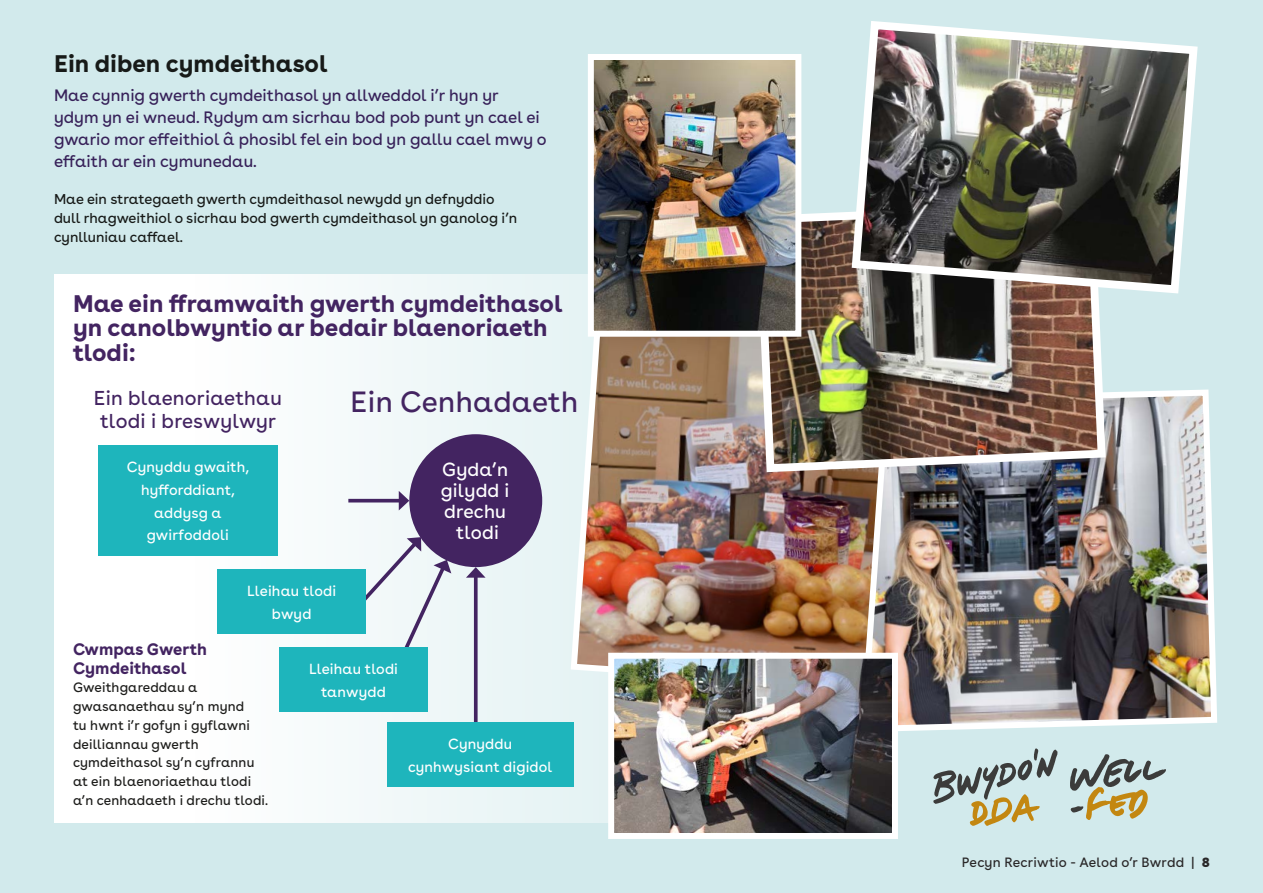
<style>
.page{position:relative;width:1263px;height:893px;background:#d2eaec}
.page>*{position:absolute;margin:0;border:0;box-sizing:border-box;transform-origin:0 0}
.t1{font:29.25px "Buenos Aires";letter-spacing:.01em;color:#432461}
.Altair_heading{font:700 24px/24.8px "Buenos Aires";color:#432461}
.t2{font:700 24px "Buenos Aires";color:#1d1d1b}
.t3{font:20.1px "Buenos Aires";letter-spacing:.01em;color:#432461}
.t4{font:18.9px/21px "Buenos Aires";letter-spacing:.01em;color:#fff;text-align:center}
.t5{font:16.5px/21.8px "Buenos Aires";color:#432461}
.t6{font:700 16.5px/18.8px "Buenos Aires";color:#432461}
.t7{font:14.55px/22.8px "Buenos Aires";letter-spacing:.01em;color:#fff;text-align:center}
.t8{font:14.25px/18.8px "Buenos Aires";color:#1d1d1b}
.t9{font:13.5px/18.8px "Buenos Aires";letter-spacing:.01em;color:#1d1d1b}
.t10{font:13.5px "Buenos Aires";letter-spacing:.015em;color:#292728}
.s1{font-weight:900}
</style>
<div class="page">
<svg style="left:54px;top:274px;width:554px;height:549px;background:#f5fafa"></svg>
<div style="left:409px;top:434px;width:133px;height:133px;background:#432461;border-radius:50%"></div>
<hr style="left:348px;top:499px;width:54px;height:3px;background:#432461">
<svg style="left:399px;top:491px;width:10px;height:19px"></svg>
<svg style="left:357px;top:537px;width:94px;height:118px;background:#dbdde5"></svg>
<svg style="left:474px;top:578px;width:4px;height:144px"></svg>
<svg style="left:466px;top:567px;width:20px;height:11px"></svg>
<div style="left:98px;top:445px;width:179px;height:111px;background:#1eb5bc"></div>
<div style="left:218px;top:569px;width:148px;height:65px;background:#1eb5bc"></div>
<div style="left:279px;top:647px;width:149px;height:65px;background:#1eb5bc"></div>
<div style="left:387px;top:722px;width:186px;height:65px;background:#1eb5bc"></div>
<img style="left:897px;top:389px;width:320px;height:342px">
<img style="left:567px;top:314px;width:330px;height:380px">
<img style="left:615px;top:660px;width:276px;height:172px">
<div style="left:608px;top:653px;width:290px;height:186px;border:6px solid #fff"></div>
<img style="left:751px;top:197px;width:359px;height:279px">
<img style="left:847px;top:21px;width:351px;height:277px">
<img style="left:595px;top:61px;width:199px;height:269px">
<div style="left:588px;top:54px;width:213px;height:283px;border:6px solid #fff"></div>
<svg style="left:1070px;top:754px;width:96px;height:66px"></svg>
<svg style="left:933px;top:748px;width:125px;height:78px"></svg>
<h2 class="t2" style="left:54px;top:43px;width:275px">Ein diben cymdeithasol</h2>
<p class="t5" style="left:54px;top:83px;width:494px">Mae cynnig gwerth cymdeithasol yn allweddol i’r hyn yr ydym yn ei wneud. Rydym am sicrhau bod pob punt yn cael ei gwario mor effeithiol â phosibl fel ein bod yn gallu cael mwy o effaith ar ein cymunedau.</p>
<p class="t8" style="left:54px;top:188px;width:465px">Mae ein strategaeth gwerth cymdeithasol newydd yn defnyddio dull rhagweithiol o sicrhau bod gwerth cymdeithasol yn ganolog i’n cynlluniau caffael.</p>
<p class="Altair_heading" style="left:73px;top:288px;width:491px">Mae ein fframwaith gwerth cymdeithasol yn canolbwyntio ar bedair blaenoriaeth tlodi:</p>
<p class="t3" style="left:94px;top:382px;width:190px">Ein blaenoriaethau</p>
<p class="t1" style="left:351px;top:378px;width:229px">Ein Cenhadaeth</p>
<p class="t3" style="left:100px;top:405px;width:178px">tlodi i breswylwyr</p>
<p class="t4" style="left:441px;top:457px;width:70px">Gyda’n gilydd i drechu tlodi</p>
<p class="t7" style="left:127px;top:454px;width:124px">Cynyddu gwaith, hyfforddiant, addysg a gwirfoddoli</p>
<p class="t7" style="left:247px;top:578px;width:91px">Lleihau tlodi bwyd</p>
<p class="t6" style="left:73px;top:638px;width:135px">Cwmpas Gwerth<br>Cymdeithasol</p>
<p class="t9" style="left:73px;top:677px;width:197px">Gweithgareddau a gwasanaethau sy’n mynd<br>tu hwnt i’r gofyn i gyflawni deilliannau gwerth cymdeithasol sy’n cyfrannu at ein blaenoriaethau tlodi a’n cenhadaeth i drechu tlodi.</p>
<p class="t7" style="left:309px;top:656px;width:91px">Lleihau tlodi tanwydd</p>
<p class="t7" style="left:408px;top:731px;width:146px">Cynyddu cynhwysiant digidol</p>
<p class="t10" style="left:962px;top:852px;width:249px">Pecyn Recriwtio - Aelod o’r Bwrdd | <span class="s1">8</span></p>
</div>
